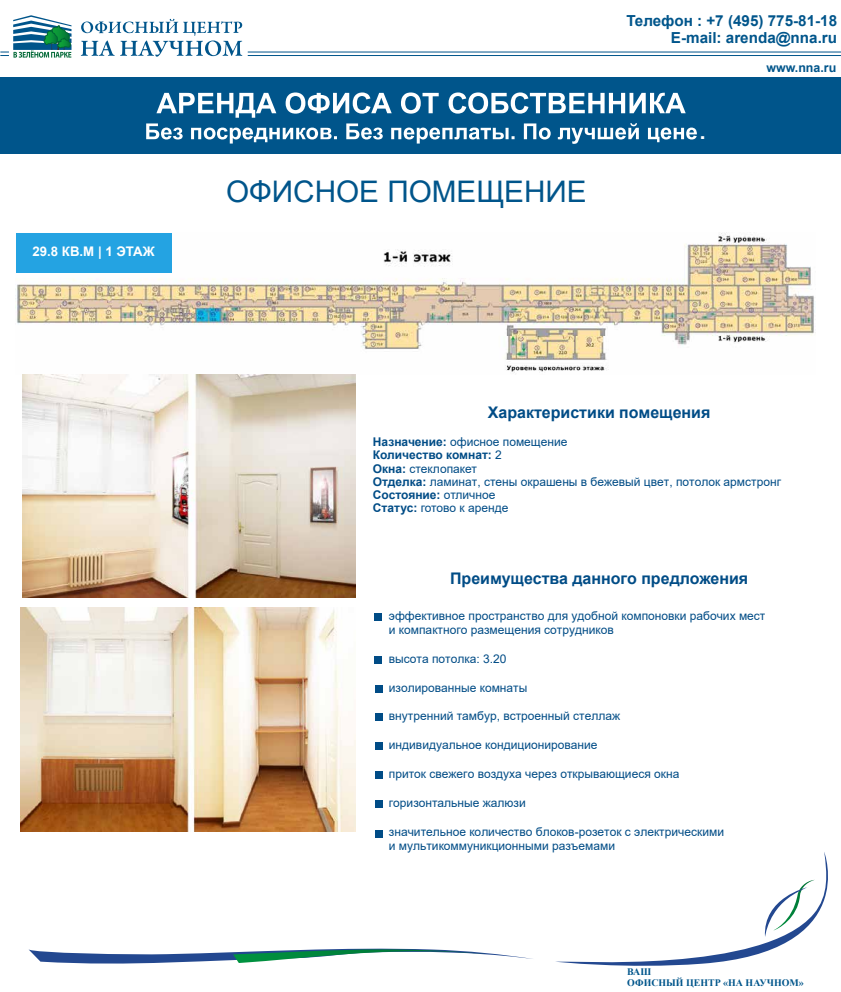
<style>
.page{position:relative;width:841px;height:992px;background:#fff}
.page>*{position:absolute;margin:0;border:0;box-sizing:border-box;transform-origin:0 0}
.t1{font:30.1px "Arial";color:#fff}
.t2{font:29.7px "Arial";color:#00558b}
.t3{font:700 16px "Arial";color:#004c86}
.t4{font:700 15.2px/17px "Arial";color:#00558b;text-align:right}
.t5{font:700 13.2px "Arial";color:#fff}
.t6{font:700 12.4px "Arial";color:#00558b}
.t7{font:12px/13.3px "Arial";color:#004c86}
.t8{font:700 9.9px/11.1px "Times New Roman";color:#00558b}
.s1{font-weight:700}
</style>
<div class="page">
<img style="left:16px;top:233px;width:800px;height:142px">
<div style="left:375px;top:614px;width:7px;height:7px;background:#004c86"></div>
<div style="left:375px;top:657px;width:7px;height:7px;background:#004c86"></div>
<div style="left:375px;top:685px;width:7px;height:7px;background:#004c86"></div>
<div style="left:375px;top:714px;width:7px;height:7px;background:#004c86"></div>
<div style="left:376px;top:743px;width:7px;height:7px;background:#004c86"></div>
<div style="left:376px;top:772px;width:7px;height:7px;background:#004c86"></div>
<div style="left:376px;top:800px;width:7px;height:7px;background:#004c86"></div>
<div style="left:376px;top:830px;width:7px;height:7px;background:#004c86"></div>
<div style="left:16px;top:233px;width:156px;height:39px;background:#24a3e2"></div>
<div style="left:0;top:77px;width:841px;height:77px;background:#00558b"></div>
<svg style="left:146px;top:92px;width:551px;height:52px"></svg>
<hr style="left:248px;top:55px;width:593px;height:1px;background:#00558b">
<hr style="left:248px;top:52px;width:593px;height:1px;background:#00558b">
<svg style="left:81px;top:19px;width:161px;height:38px"></svg>
<svg style="left:0;top:15px;width:72px;height:43px"></svg>
<svg style="left:556px;top:852px;width:272px;height:114px"></svg>
<svg style="left:28px;top:948px;width:505px;height:16px"></svg>
<svg style="left:763px;top:880px;width:52px;height:59px"></svg>
<img style="left:22px;top:375px;width:334px;height:222px">
<img style="left:20px;top:607px;width:336px;height:224px">
<p class="t5" style="left:33px;top:242px;width:124px">29.8 КВ.М | 1 ЭТАЖ</p>
<p class="t4" style="left:626px;top:13px;width:212px">Телефон : +7 (495) 775-81-18<br>E-mail: arenda@nna.ru</p>
<h2 class="t2" style="left:226px;top:171px;width:362px">ОФИСНОЕ ПОМЕЩЕНИЕ</h2>
<h1 class="t1" style="left:698px;top:108px;width:10px">.</h1>
<p class="t6" style="left:766px;top:58px;width:71px">www.nna.ru</p>
<h3 class="t3" style="left:488px;top:401px;width:224px">Характеристики помещения</h3>
<p class="t7" style="left:373px;top:435px;width:410px"><span class="s1">Назначение:</span> офисное помещение<br><span class="s1">Количество комнат:</span> 2<br><span class="s1">Окна:</span> стеклопакет<br><span class="s1">Отделка:</span> ламинат, стены окрашены в бежевый цвет, потолок армстронг<br><span class="s1">Состояние:</span> отличное<br><span class="s1">Статус:</span> готово к аренде</p>
<h3 class="t3" style="left:450px;top:567px;width:300px">Преимущества данного предложения</h3>
<p class="t7" style="left:389px;top:608px;width:378px;line-height:14.4px">эффективное пространство для удобной компоновки рабочих мест и компактного размещения сотрудников</p>
<p class="t7" style="left:389px;top:652px;width:119px">высота потолка: 3.20</p>
<p class="t7" style="left:389px;top:681px;width:140px">изолированные комнаты</p>
<p class="t7" style="left:389px;top:709px;width:233px">внутренний тамбур, встроенный стеллаж</p>
<p class="t7" style="left:389px;top:738px;width:210px">индивидуальное кондиционирование</p>
<p class="t7" style="left:389px;top:767px;width:292px">приток свежего воздуха через открывающиеся окна</p>
<p class="t7" style="left:389px;top:796px;width:138px">горизонтальные жалюзи</p>
<p class="t7" style="left:389px;top:824px;width:337px;line-height:14.4px">значительное количество блоков-розеток с электрическими и мультикоммуникционными разъемами</p>
<p class="t8" style="left:627px;top:966px;width:178px">ВАШ<br>ОФИСНЫЙ ЦЕНТР «НА НАУЧНОМ»</p>
</div>
